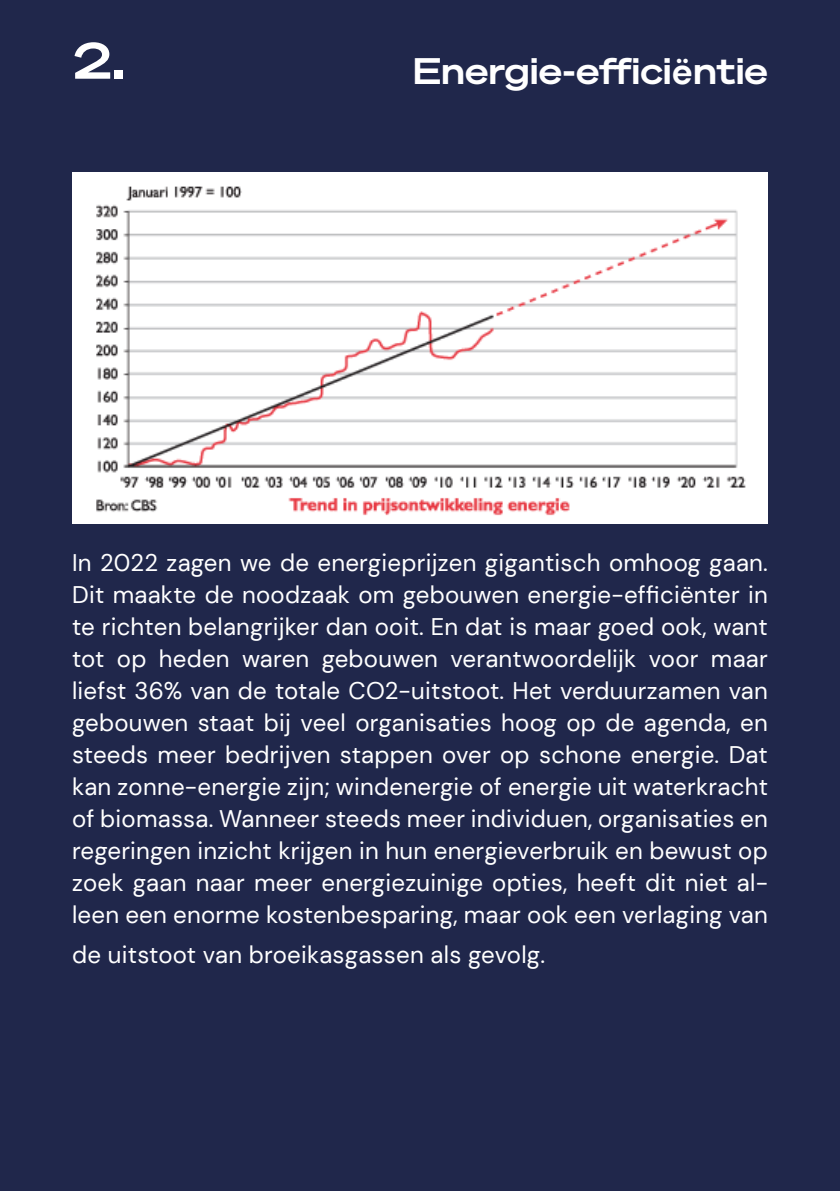
<style>
.page{position:relative;width:840px;height:1191px;background:#fff}
.page>*{position:absolute;margin:0;border:0;box-sizing:border-box;transform-origin:0 0}
.t1{font:50px "Sohne Breit Halbfett Test";color:#fff}
.t2{font:36px "Sohne Breit Halbfett Test";color:#fff}
.t3{font:24px/32px "DM Sans";letter-spacing:.01em;color:#fff;text-align:justify}
.s1{font-family:"DM Sans";font-weight:700}
</style>
<div class="page">
<div style="left:0;top:0;width:839px;height:1191px;background:#20274b"></div>
<img style="left:72px;top:173px;width:695px;height:351px">
<h1 class="t1" style="left:74px;top:29px;width:52px">2.</h1>
<h2 class="t2" style="left:412px;top:48px;width:356px">Energie-effici<span class="s1">ë</span>ntie</h2>
<p class="t3" style="left:72px;top:546px;width:697px">In 2022 zagen we de energieprijzen gigantisch omhoog gaan.<br>Dit maakte de noodzaak om gebouwen energie-efficiënter in te richten belangrijker dan ooit. En dat is maar goed ook, want tot op heden waren gebouwen verantwoordelijk voor maar liefst 36% van de totale CO2-uitstoot. Het verduurzamen van gebouwen staat bij veel organisaties hoog op de agenda, en steeds meer bedrijven stappen over op schone energie. Dat kan zonne-energie zijn; windenergie of energie uit waterkracht of biomassa. Wanneer steeds meer individuen, organisaties en regeringen inzicht krijgen in hun energieverbruik en bewust op zoek gaan naar meer energiezuinige opties, heeft dit niet al&shy;leen een enorme kostenbesparing, maar ook een verlaging van</p>
<p class="t3" style="left:72px;top:938px;width:474px">de uitstoot van broeikasgassen als gevolg.</p>
</div>
